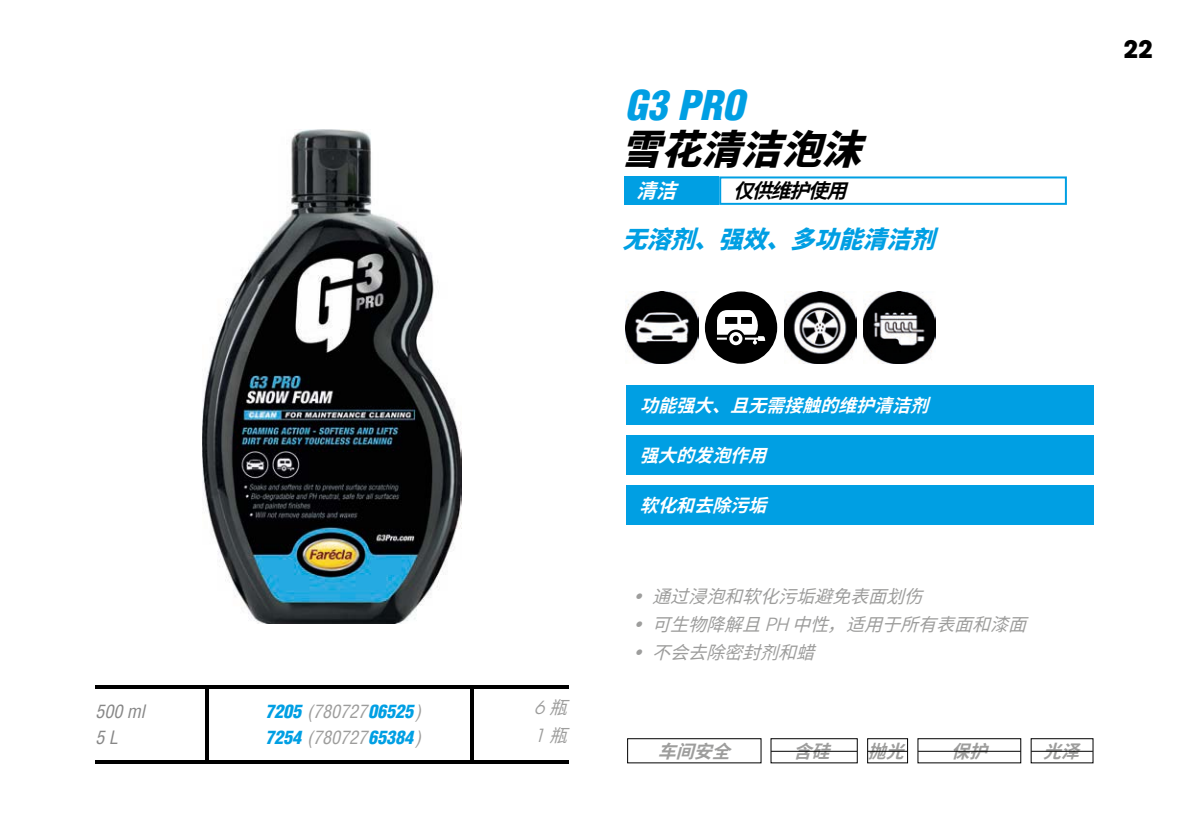
<style>
.page{position:relative;width:1191px;height:840px;background:#fff}
.page>*{position:absolute;margin:0;border:0;box-sizing:border-box;transform-origin:0 0}
.t1{font:italic 800 40px "Source Han Sans CN";color:#000}
.t2{font:italic 900 condensed 40px "Helvetica LT Std";color:#009fe3}
.t3{font:italic 800 24px "Source Han Sans CN";color:#009fe3}
.t4{font:700 24px "ITC Avant Garde Pro";color:#000}
.t5{font:italic 700 20px "Source Han Sans CN";color:#000}
.t6{font:italic 700 20px "Source Han Sans CN";color:#fff}
.t7{font:italic 18px "Source Han Sans CN";color:#9d9d9c}
.t8{font:italic 900 condensed 18px/26px "Helvetica LT Std";color:#009fe3}
.t9{font:italic 700 18px "Source Han Sans CN";color:#fff}
.t10{font:italic 700 18px "Source Han Sans CN";color:#9d9d9c}
.t11{font:italic condensed 18px/26px "Helvetica LT Std";color:#878787}
.t12{font:italic 18px/28px "ITC Avant Garde Pro";color:#9d9d9c}
.s1{font-weight:400;color:#9d9d9c}
.s2{font-family:"Source Han Sans CN"}
.s3{font-family:"ITC Avant Garde Pro"}
</style>
<div class="page">
<img style="left:784px;top:291px;width:72px;height:72px">
<img style="left:626px;top:291px;width:72px;height:72px">
<img style="left:863px;top:291px;width:72px;height:72px">
<div style="left:626px;top:385px;width:467px;height:40px;background:#009fe3"></div>
<div style="left:626px;top:435px;width:467px;height:39px;background:#009fe3"></div>
<div style="left:626px;top:484px;width:467px;height:40px;background:#009fe3"></div>
<div style="left:627px;top:737px;width:134px;height:26px;border:1px solid #000"></div>
<div style="left:770px;top:737px;width:87px;height:26px;border:1px solid #000"></div>
<div style="left:867px;top:737px;width:41px;height:26px;border:1px solid #000"></div>
<div style="left:917px;top:737px;width:104px;height:26px;border:1px solid #000"></div>
<div style="left:1030px;top:737px;width:63px;height:26px;border:1px solid #000"></div>
<hr style="left:867px;top:750px;width:40px;height:1px;background:#000">
<hr style="left:771px;top:750px;width:86px;height:1px;background:#000">
<hr style="left:918px;top:750px;width:102px;height:1px;background:#000">
<hr style="left:1031px;top:750px;width:61px;height:1px;background:#000">
<img style="left:203px;top:129px;width:258px;height:494px">
<div style="left:624px;top:176px;width:95px;height:29px;background:#009fe3"></div>
<div style="left:719px;top:176px;width:348px;height:29px;border:2px solid #009fe3"></div>
<svg style="left:95px;top:685px;width:474px;height:3px"></svg>
<svg style="left:95px;top:760px;width:474px;height:3px"></svg>
<hr style="left:205px;top:686px;width:4px;height:75px;background:#000">
<hr style="left:470px;top:686px;width:4px;height:75px;background:#000">
<div style="left:705px;top:291px;width:72px;height:72px;background:#000;border-radius:50%"></div>
<svg style="left:716px;top:310px;width:49px;height:35px"></svg>
<p class="t11" style="left:95px;top:698px;width:51px">500 ml<br>5 L</p>
<p class="t8" style="left:265px;top:697px;width:157px">7205 <span class="s1">(780727</span>06525<span class="s1">)<br></span>7254 <span class="s1">(780727</span>65384<span class="s1">)</span></p>
<h1 class="t2" style="left:625px;top:79px;width:120px">G3 PRO</h1>
<h1 class="t1" style="left:621px;top:126px;width:272px">雪花清洁泡沫</h1>
<p class="t6" style="left:636px;top:179px;width:57px">清洁</p>
<p class="t5" style="left:733px;top:179px;width:130px">仅供维护使用</p>
<h2 class="t3" style="left:622px;top:226px;width:332px">无溶剂、强效、多功能清洁剂</h2>
<h2 class="t4" style="left:1123px;top:33px;width:31px">22</h2>
<p class="t12" style="left:534px;top:692px;width:48px">6<span class="s2">瓶<br></span>1<span class="s2">瓶</span></p>
<p class="t9" style="left:640px;top:395px;width:303px">功能强大、且无需接触的维护清洁剂</p>
<p class="t9" style="left:640px;top:445px;width:141px">强大的发泡作用</p>
<p class="t9" style="left:640px;top:494px;width:141px">软化和去除污垢</p>
<p class="t7" style="left:632px;top:585px;width:305px"><span class="s3">•</span> 通过浸泡和软化污垢避免表面划伤</p>
<p class="t7" style="left:632px;top:614px;width:409px"><span class="s3">•</span> 可生物降解且 <span class="s3">P H</span> 中性，适用于所有表面和漆面</p>
<p class="t7" style="left:632px;top:642px;width:197px"><span class="s3">•</span> 不会去除密封剂和蜡</p>
<p class="t10" style="left:658px;top:740px;width:87px">车间安全</p>
<p class="t10" style="left:793px;top:740px;width:51px">含硅</p>
<p class="t10" style="left:868px;top:740px;width:51px">抛光</p>
<p class="t10" style="left:951px;top:740px;width:51px">保护</p>
<p class="t10" style="left:1043px;top:740px;width:51px">光泽</p>
</div>
